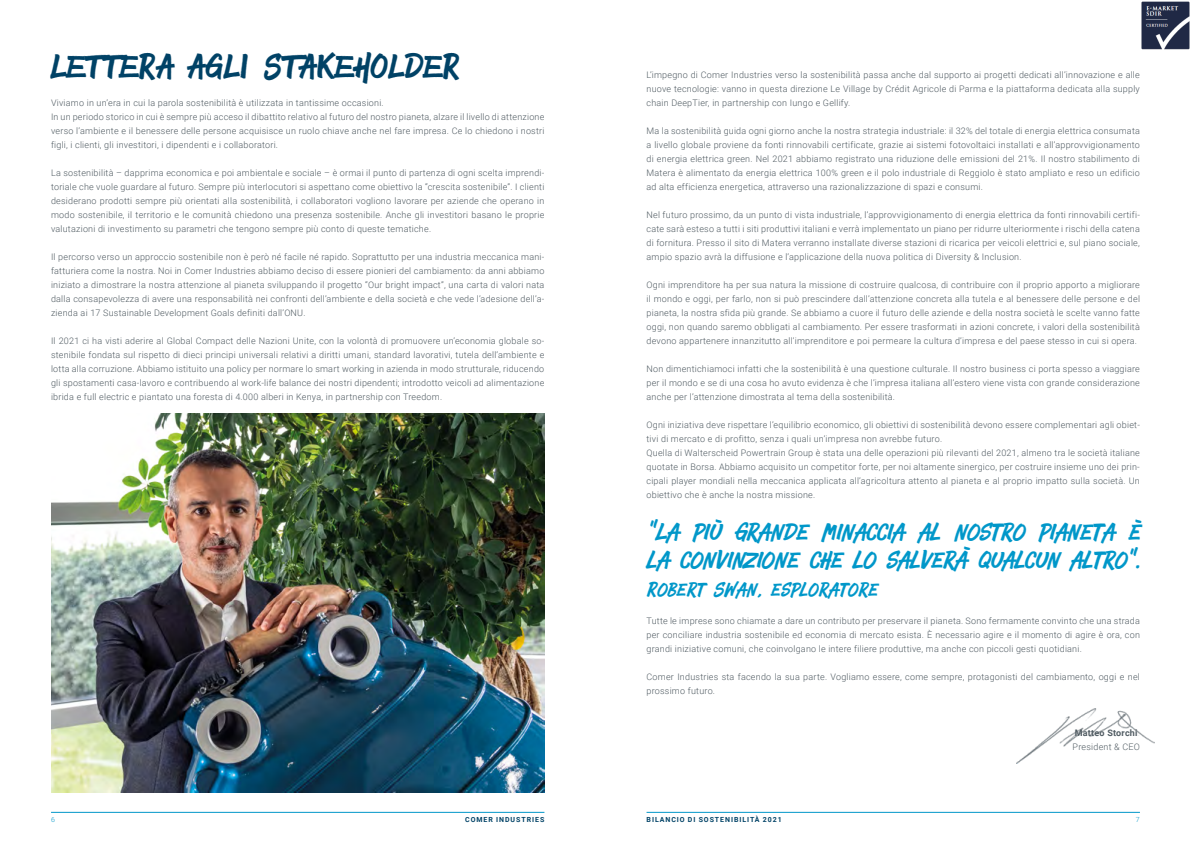
<style>
.page{position:relative;width:1191px;height:842px;background:#fff}
.page>*{position:absolute;margin:0;border:0;box-sizing:border-box;transform-origin:0 0}
.t1{font:42px "Sweet Sucker Punch";letter-spacing:.025em;color:#004266}
.t2{font:italic 30px/28px "Sweet Sucker Punch";color:#0097c9}
.t3{font:italic 24px "Sweet Sucker Punch";color:#0097c9}
.t4{font:300 9px/14px "Roboto";letter-spacing:.025em;color:#505b62;text-align:justify}
.t5{font:700 9px/14px "Roboto";letter-spacing:.025em;color:#505b62}
.t6{font:700 7px "Roboto";letter-spacing:.135em;color:#004266}
.t7{font:300 7px "Roboto";color:#0097c9}
.s1{font-weight:300;color:#d2d2d2}
.s2{font-weight:300}
</style>
<div class="page">
<hr style="left:51px;top:812px;width:493px;height:1px;background:#0097c9">
<hr style="left:646px;top:812px;width:494px;height:1px;background:#0097c9">
<img style="left:1016px;top:708px;width:138px;height:56px">
<img style="left:51px;top:414px;width:493px;height:378px">
<img style="left:1141px;top:1px;width:49px;height:49px">
<h1 class="t1" style="left:51px;top:39px;width:410px">LETTERA AGLI STAKEHOLDER</h1>
<p class="t4" style="left:51px;top:95px;width:495px;text-align:left">Viviamo in un’era in cui la parola sostenibilità è utilizzata in tantissime occasioni.<br>In un periodo storico in cui è sempre più acceso il dibattito relativo al futuro del nostro pianeta, alzare il livello di attenzione verso l’ambiente e il benessere delle persone acquisisce un ruolo chiave anche nel fare impresa. Ce lo chiedono i nostri figli, i clienti, gli investitori, i dipendenti e i collaboratori.</p>
<p class="t4" style="left:51px;top:165px;width:495px">La sostenibilità – dapprima economica e poi ambientale e sociale – è ormai il punto di partenza di ogni scelta imprendi&shy;toriale che vuole guardare al futuro. Sempre più interlocutori si aspettano come obiettivo la “crescita sostenibile”. I clienti desiderano prodotti sempre più orientati alla sostenibilità, i collaboratori vogliono lavorare per aziende che operano in modo sostenibile, il territorio e le comunità chiedono una presenza sostenibile. Anche gli investitori basano le proprie valutazioni di investimento su parametri che tengono sempre più conto di queste tematiche.</p>
<p class="t4" style="left:51px;top:249px;width:495px">Il percorso verso un approccio sostenibile non è però né facile né rapido. Soprattutto per una industria meccanica mani&shy;fatturiera come la nostra. Noi in Comer Industries abbiamo deciso di essere pionieri del cambiamento: da anni abbiamo iniziato a dimostrare la nostra attenzione al pianeta sviluppando il progetto “Our bright impact”, una carta di valori nata dalla consapevolezza di avere una responsabilità nei confronti dell’ambiente e della società e che vede l’adesione dell’a&shy;zienda ai 17 Sustainable Development Goals definiti dall’ONU.</p>
<p class="t4" style="left:51px;top:333px;width:495px">Il 2021 ci ha visti aderire al Global Compact delle Nazioni Unite, con la volontà di promuovere un’economia globale so&shy;stenibile fondata sul rispetto di dieci principi universali relativi a diritti umani, standard lavorativi, tutela dell’ambiente e lotta alla corruzione. Abbiamo istituito una policy per normare lo smart working in azienda in modo strutturale, riducendo gli spostamenti casa-lavoro e contribuendo al work-life balance dei nostri dipendenti; introdotto veicoli ad alimentazione ibrida e full electric e piantato una foresta di 4.000 alberi in Kenya, in partnership con Treedom.</p>
<p class="t4" style="left:646px;top:67px;width:495px">L’impegno di Comer Industries verso la sostenibilità passa anche dal supporto ai progetti dedicati all’innovazione e alle nuove tecnologie: vanno in questa direzione Le Village by Crédit Agricole di Parma e la piattaforma dedicata alla supply chain DeepTier, in partnership con Iungo e Gellify.</p>
<p class="t4" style="left:646px;top:123px;width:495px">Ma la sostenibilità guida ogni giorno anche la nostra strategia industriale: il 32% del totale di energia elettrica consumata a livello globale proviene da fonti rinnovabili certificate, grazie ai sistemi fotovoltaici installati e all’approvvigionamento di energia elettrica green. Nel 2021 abbiamo registrato una riduzione delle emissioni del 21%. Il nostro stabilimento di Matera è alimentato da energia elettrica 100% green e il polo industriale di Reggiolo è stato ampliato e reso un edificio ad alta efficienza energetica, attraverso una razionalizzazione di spazi e consumi.</p>
<p class="t4" style="left:646px;top:207px;width:495px">Nel futuro prossimo, da un punto di vista industriale, l’approvvigionamento di energia elettrica da fonti rinnovabili certifi&shy;cate sarà esteso a tutti i siti produttivi italiani e verrà implementato un piano per ridurre ulteriormente i rischi della catena di fornitura. Presso il sito di Matera verranno installate diverse stazioni di ricarica per veicoli elettrici e, sul piano sociale, ampio spazio avrà la diffusione e l’applicazione della nuova politica di Diversity &amp; Inclusion.</p>
<p class="t4" style="left:646px;top:277px;width:495px">Ogni imprenditore ha per sua natura la missione di costruire qualcosa, di contribuire con il proprio apporto a migliorare il mondo e oggi, per farlo, non si può prescindere dall’attenzione concreta alla tutela e al benessere delle persone e del pianeta, la nostra sfida più grande. Se abbiamo a cuore il futuro delle aziende e della nostra società le scelte vanno fatte oggi, non quando saremo obbligati al cambiamento. Per essere trasformati in azioni concrete, i valori della sostenibilità devono appartenere innanzitutto all’imprenditore e poi permeare la cultura d’impresa e del paese stesso in cui si opera.</p>
<p class="t4" style="left:646px;top:362px;width:495px">Non dimentichiamoci infatti che la sostenibilità è una questione culturale. Il nostro business ci porta spesso a viaggiare per il mondo e se di una cosa ho avuto evidenza è che l’impresa italiana all’estero viene vista con grande considerazione anche per l’attenzione dimostrata al tema della sostenibilità.</p>
<p class="t4" style="left:646px;top:418px;width:495px;text-align:left">Ogni iniziativa deve rispettare l’equilibrio economico, gli obiettivi di sostenibilità devono essere complementari agli obiet&shy;tivi di mercato e di profitto, senza i quali un’impresa non avrebbe futuro.<br>Quella di Walterscheid Powertrain Group è stata una delle operazioni più rilevanti del 2021, almeno tra le società italiane quotate in Borsa. Abbiamo acquisito un competitor forte, per noi altamente sinergico, per costruire insieme uno dei prin&shy;cipali player mondiali nella meccanica applicata all’agricoltura attento al pianeta e al proprio impatto sulla società. Un obiettivo che è anche la nostra missione.</p>
<h2 class="t2" style="left:646px;top:518px;width:502px">“LA PIÙ GRANDE MINACCIA AL NOSTRO PIANETA È<br>LA CONVINZIONE CHE LO SALVERÀ QUALCUN ALTRO”.</h2>
<h3 class="t3" style="left:646px;top:574px;width:238px">ROBERT SWAN, ESPLORATORE</h3>
<p class="t4" style="left:646px;top:613px;width:495px">Tutte le imprese sono chiamate a dare un contributo per preservare il pianeta. Sono fermamente convinto che una strada per conciliare industria sostenibile ed economia di mercato esista. È necessario agire e il momento di agire è ora, con grandi iniziative comuni, che coinvolgano le intere filiere produttive, ma anche con piccoli gesti quotidiani.</p>
<p class="t4" style="left:646px;top:669px;width:495px">Comer Industries sta facendo la sua parte. Vogliamo essere, come sempre, protagonisti del cambiamento, oggi e nel prossimo futuro.</p>
<p class="t5" style="left:1072px;top:725px;width:69px">Matteo Storchi<span class="s1">.<br></span><span class="s2">President &amp; CEO</span></p>
<p class="t7" style="left:51px;top:814px;width:5px">6</p>
<p class="t6" style="left:465px;top:814px;width:81px">COMER INDUSTRIES</p>
<p class="t6" style="left:646px;top:814px;width:137px">BILANCIO DI SOSTENIBILITÀ 2021</p>
<p class="t7" style="left:1136px;top:814px;width:5px">7</p>
</div>
